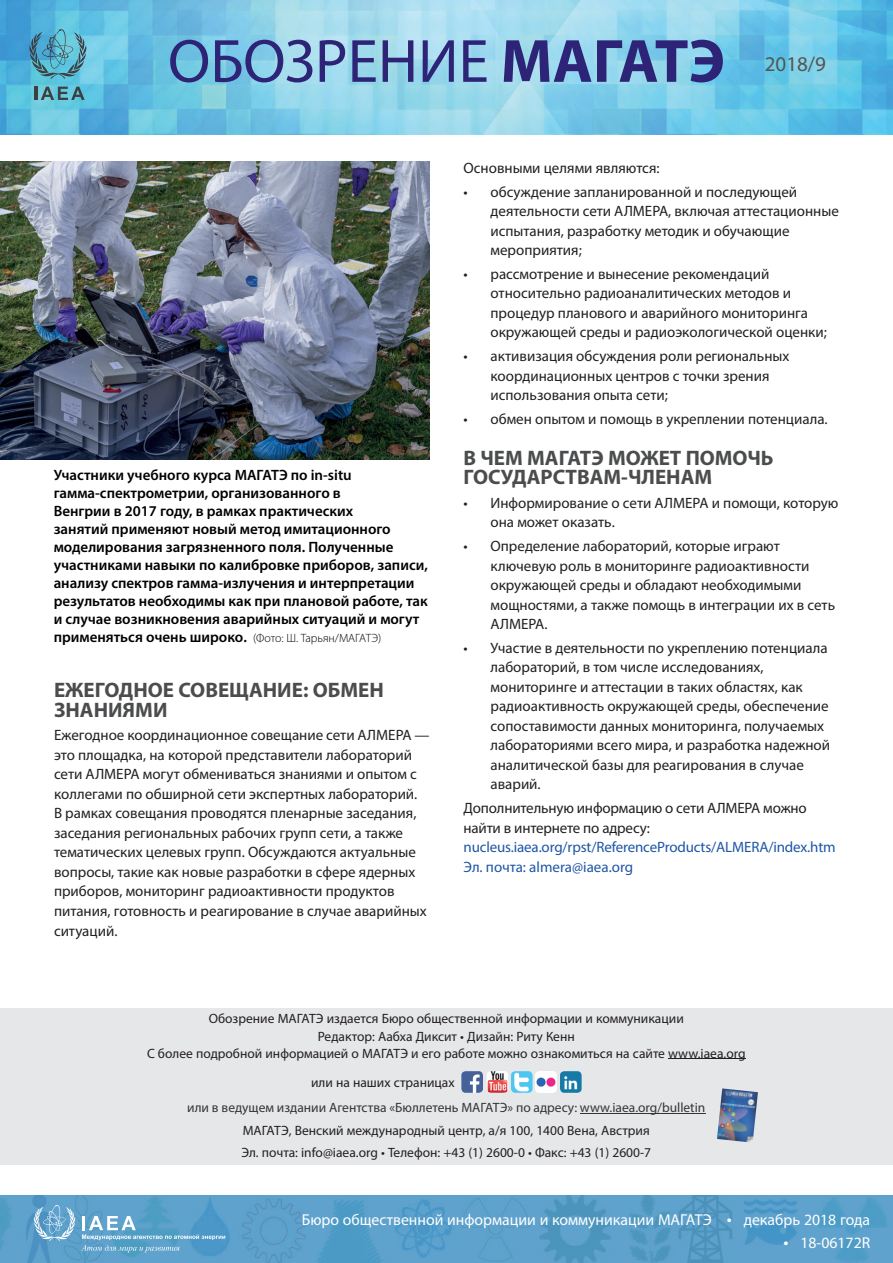
<style>
.page{position:relative;width:893px;height:1263px;background:#fff}
.page>*{position:absolute;margin:0;border:0;box-sizing:border-box;transform-origin:0 0}
.t1{font:84px "Myriad Pro";color:#2d2377}
.t2{font:61.5px "Myriad Pro";color:#2d2377}
.t3{font:700 21px/19.5px "Myriad Pro";color:#4b4c4d}
.t4{font:21px "Myriad Pro";color:#545557}
.t5{font:15.75px "Myriad Pro";color:#fff}
.t6{font:15px/19.5px "Myriad Pro";color:#231f20}
.t7{font:600 15px/18px "Myriad Pro";color:#000001}
.t8{font:15px/19.5px "Myriad Pro";letter-spacing:-.01em;color:#1e56a6}
.t9{font:13.5px/18px "Myriad Pro";color:#231f20}
.t10{font:13.5px "Myriad Pro";color:#363536}
.s1{font-weight:700}
.s2{font-weight:300;font-size:12px}
.s3{font-size:18px}
</style>
<div class="page">
<img style="left:0;top:162px;width:429px;height:297px">
<div style="left:0;top:1008px;width:893px;height:157px;background:#e6e7e9"></div>
<hr style="left:668px;top:1059px;width:78px;height:1px;background:#231f20">
<hr style="left:580px;top:1113px;width:125px;height:1px;background:#363536">
<img style="left:461px;top:1071px;width:22px;height:22px">
<svg style="left:487px;top:1071px;width:21px;height:22px"></svg>
<img style="left:488px;top:1071px;width:19px;height:22px">
<img style="left:511px;top:1071px;width:22px;height:22px">
<svg style="left:535px;top:1071px;width:22px;height:22px"></svg>
<img style="left:535px;top:1071px;width:4px;height:20px">
<img style="left:560px;top:1071px;width:22px;height:22px">
<img style="left:717px;top:1088px;width:41px;height:54px">
<img style="left:0;top:1195px;width:893px;height:68px">
<img style="left:0;top:0;width:893px;height:133px">
<svg style="left:29px;top:32px;width:20px;height:41px"></svg>
<svg style="left:67px;top:59px;width:19px;height:14px"></svg>
<img style="left:40px;top:73px;width:36px;height:6px">
<img style="left:49px;top:29px;width:24px;height:40px">
<svg style="left:35px;top:87px;width:33px;height:13px"></svg>
<img style="left:71px;top:87px;width:14px;height:13px">
<svg style="left:22px;top:1205px;width:203px;height:47px;background:#69a8ce"></svg>
<img style="left:44px;top:32px;width:42px;height:27px">
<h1 class="t1" style="left:252px;top:17px;width:389px"><span class="s1">IAEA</span> BRIEF</h1>
<h2 class="t2" style="left:168px;top:23px;width:558px">ОБОЗРЕНИЕ <span class="s1">МАГАТЭ</span></h2>
<h3 class="t4" style="left:765px;top:51px;width:63px">2018/9</h3>
<p class="t7" style="left:54px;top:465px;width:376px">Участники учебного курса МАГАТЭ по in-situ гамма-спектрометрии, организованного в<br>Венгрии в 2017 году, в рамках практических<br>занятий применяют новый метод имитационного моделирования загрязненного поля. Полученные участниками навыки по калибровке приборов, записи, анализу спектров гамма-излучения и интерпретации результатов необходимы как при плановой работе, так и случае возникновения аварийных ситуаций и могут применяться очень широко. <span class="s2">(Фото: Ш. Тарьян/МАГАТЭ)</span></p>
<h3 class="t3" style="left:54px;top:680px;width:331px">ЕЖЕГОДНОЕ СОВЕЩАНИЕ: ОБМЕН<br>ЗНАНИЯМИ</h3>
<p class="t6" style="left:54px;top:725px;width:377px">Ежегодное координационное совещание сети АЛМЕРА — это площадка, на которой представители лабораторий сети АЛМЕРА могут обмениваться знаниями и опытом с коллегами по обширной сети экспертных лабораторий.<br>В рамках совещания проводятся пленарные заседания, заседания региональных рабочих групп сети, а также тематических целевых групп. Обсуждаются актуальные вопросы, такие как новые разработки в сфере ядерных приборов, мониторинг радиоактивности продуктов питания, готовность и реагирование в случае аварийных ситуаций.</p>
<p class="t6" style="left:463px;top:158px;width:198px">Основными целями являются:</p>
<p class="t6" style="left:490px;top:182px;width:350px;text-indent:-27px">• обсуждение запланированной и последующей деятельности сети АЛМЕРА, включая аттестационные испытания, разработку методик и обучающие мероприятия;</p>
<p class="t6" style="left:490px;top:264px;width:338px;text-indent:-27px">• рассмотрение и вынесение рекомендаций относительно радиоаналитических методов и процедур планового и аварийного мониторинга окружающей среды и радиоэкологической оценки;</p>
<p class="t6" style="left:490px;top:346px;width:300px;text-indent:-27px">• активизация обсуждения роли региональных координационных центров с точки зрения использования опыта сети;</p>
<p class="t6" style="left:463px;top:409px;width:366px">• обмен опытом и помощь в укреплении потенциала.</p>
<h3 class="t3" style="left:463px;top:447px;width:312px">В ЧЕМ МАГАТЭ МОЖЕТ ПОМОЧЬ<br>ГОСУДАРСТВАМ-ЧЛЕНАМ</h3>
<p class="t6" style="left:490px;top:493px;width:350px;text-indent:-27px">• Информирование о сети АЛМЕРА и помощи, которую она может оказать.</p>
<p class="t6" style="left:490px;top:536px;width:346px;text-indent:-27px">• Определение лабораторий, которые играют ключевую роль в мониторинге радиоактивности окружающей среды и обладают необходимыми мощностями, а также помощь в интеграции их в сеть АЛМЕРА.</p>
<p class="t6" style="left:490px;top:638px;width:341px;text-indent:-27px">• Участие в деятельности по укреплению потенциала лабораторий, в том числе исследованиях, мониторинге и аттестации в таких областях, как радиоактивность окружающей среды, обеспечение сопоставимости данных мониторинга, получаемых лабораториями всего мира, и разработка надежной аналитической базы для реагирования в случае аварий.</p>
<p class="t6" style="left:463px;top:798px;width:345px">Дополнительную информацию о сети АЛМЕРА можно найти в интернете по адресу:</p>
<p class="t8" style="left:463px;top:837px;width:374px">nucleus.iaea.org/rpst/ReferenceProducts/ALMERA/index.htm<br>Эл. почта: almera@iaea.org</p>
<p class="t9" style="left:209px;top:1009px;width:477px;text-align:center">Обозрение МАГАТЭ издается Бюро общественной информации и коммуникации<br>Редактор: Аабха Диксит • Дизайн: Риту Кенн</p>
<p class="t9" style="left:311px;top:1038px;width:436px;line-height:29.1px;text-indent:-164px">С более подробной информацией о МАГАТЭ и его работе можно ознакомиться на сайте www.iaea.org или на наших страницах</p>
<p class="t10" style="left:187px;top:1099px;width:520px">или в ведущем издании Агентства «Бюллетень МАГАТЭ» по адресу: www.iaea.org/bulletin</p>
<p class="t9" style="left:241px;top:1119px;width:411px;line-height:22.5px">МАГАТЭ, Венский международный центр, а/я 100, 1400 Вена, Австрия<br>Эл. почта: info@iaea.org • Телефон: +43 (1) 2600-0 • Факс: +43 (1) 2600-7</p>
<p class="t5" style="left:302px;top:1210px;width:570px">Бюро общественной информации и коммуникации МАГАТЭ <span class="s3">•</span> декабрь 2018 года</p>
<p class="t5" style="left:783px;top:1233px;width:88px"><span class="s3">•</span> 18-06172R</p>
</div>
